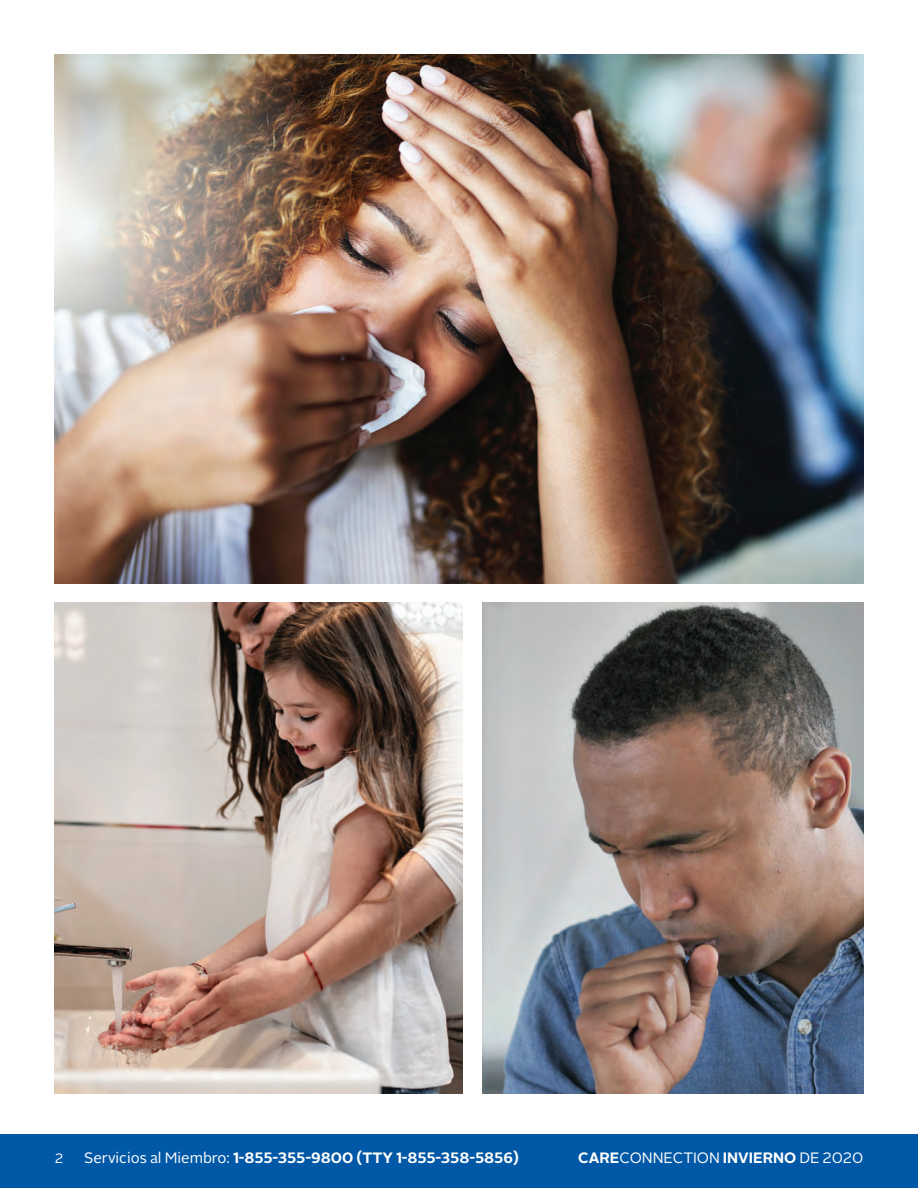
<style>
.page{position:relative;width:918px;height:1188px;background:#fff}
.page>*{position:absolute;margin:0;border:0;box-sizing:border-box;transform-origin:0 0}
.t1{font:700 15px "Alright Sans";letter-spacing:-.005em;color:#fff}
.t2{font:15px "Alright Sans";color:#fff}
.t3{font:13.5px "Alright Sans";color:#fff}
.s1{font-weight:400}
.s2{font-weight:700}
</style>
<div class="page">
<img style="left:54px;top:54px;width:810px;height:530px">
<img style="left:54px;top:602px;width:408px;height:492px">
<img style="left:482px;top:602px;width:382px;height:491px">
<div style="left:0;top:1134px;width:918px;height:54px;background:#0158a6"></div>
<p class="t3" style="left:55px;top:1150px;width:10px">2</p>
<p class="t1" style="left:84px;top:1148px;width:436px"><span class="s1">Servicios al Miembro:</span> 1-855-355-9800 (TTY 1-855-358-5856)</p>
<p class="t2" style="left:578px;top:1148px;width:287px"><span class="s2">CARE</span>CONNECTION <span class="s2">INVIERNO</span> DE 2020</p>
</div>
